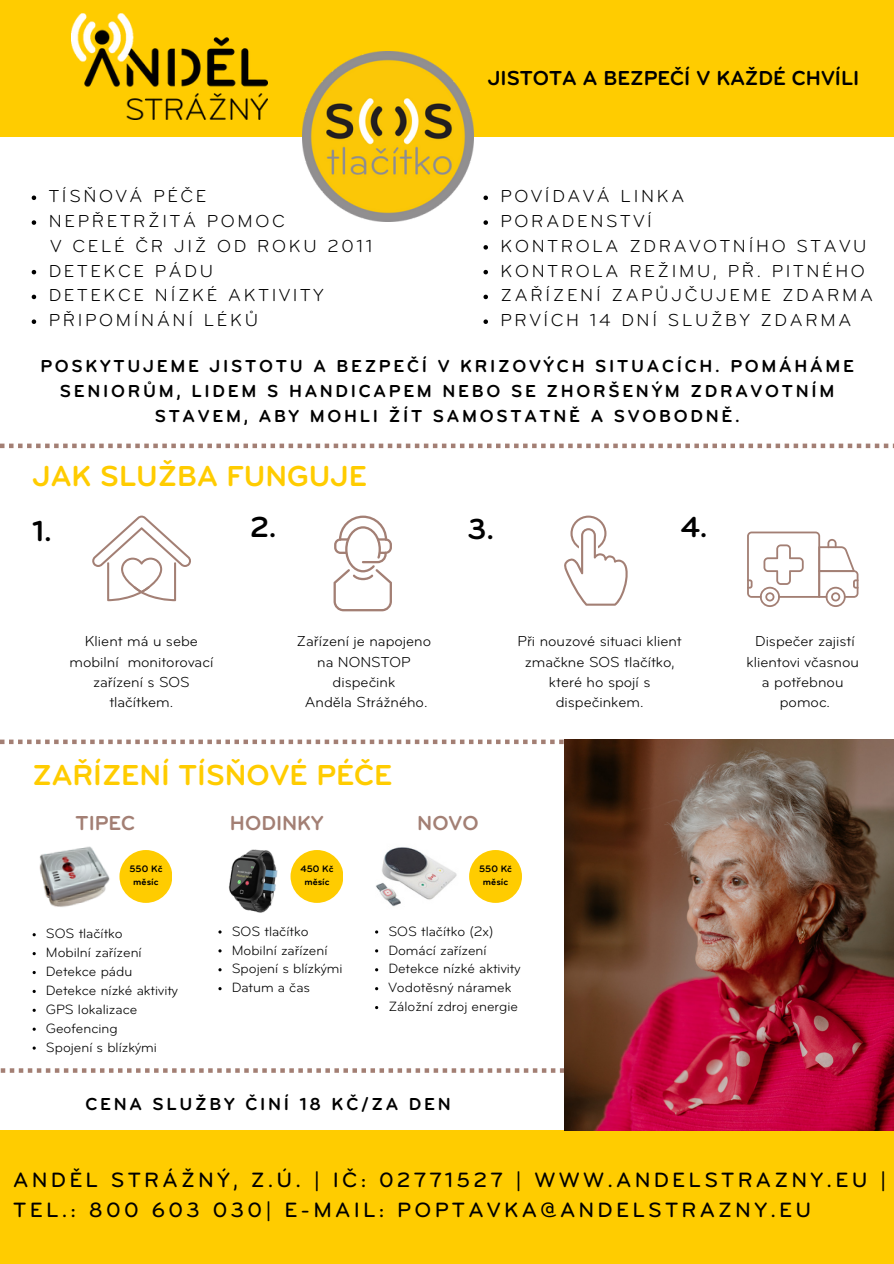
<style>
.page{position:relative;width:894px;height:1264px;background:#fff}
.page>*{position:absolute;margin:0;border:0;box-sizing:border-box;transform-origin:0 0}
.t1{font:700 30px "Bryant Pro";color:#fc0}
.t2{font:700 30px "Bryant Pro";color:#000}
.t3{font:21.45px "Bryant Pro Medium Alternate";letter-spacing:.15em;color:#000}
.t4{font:700 21px "Bryant Pro";color:#000}
.t5{font:700 21px "Bryant Pro";color:#a37f74}
.t6{font:18px "Bryant Pro";letter-spacing:.15em;color:#000}
.t7{font:700 18px/24.8px "Bryant Pro";letter-spacing:.15em;color:#000;text-align:center}
.t8{font:15px/20.2px "Bryant Pro";color:#000;text-align:center}
.t9{font:13.95px "Bryant Pro";color:#000}
.t10{font:700 9.75px "Bryant Pro";color:#000}
</style>
<div class="page">
<div style="left:0;top:0;width:893px;height:136px;background:#fc0"></div>
<img style="left:71px;top:14px;width:196px;height:105px">
<div style="left:0;top:1130px;width:893px;height:133px;background:#fc0"></div>
<svg style="left:0;top:443px;width:893px;height:5px"></svg>
<svg style="left:0;top:739px;width:564px;height:5px"></svg>
<svg style="left:92px;top:515px;width:99px;height:86px"></svg>
<svg style="left:333px;top:515px;width:59px;height:96px"></svg>
<svg style="left:564px;top:515px;width:63px;height:90px"></svg>
<svg style="left:747px;top:531px;width:111px;height:76px"></svg>
<img style="left:303px;top:51px;width:170px;height:170px">
<svg style="left:483px;top:195px;width:5px;height:5px"></svg>
<svg style="left:483px;top:220px;width:5px;height:5px"></svg>
<svg style="left:483px;top:245px;width:5px;height:4px"></svg>
<svg style="left:483px;top:270px;width:5px;height:4px"></svg>
<svg style="left:483px;top:295px;width:5px;height:4px"></svg>
<svg style="left:483px;top:319px;width:5px;height:5px"></svg>
<svg style="left:32px;top:195px;width:4px;height:5px"></svg>
<svg style="left:32px;top:220px;width:4px;height:5px"></svg>
<svg style="left:32px;top:270px;width:4px;height:4px"></svg>
<svg style="left:32px;top:295px;width:4px;height:4px"></svg>
<svg style="left:32px;top:319px;width:4px;height:5px"></svg>
<img style="left:39px;top:846px;width:71px;height:61px">
<img style="left:219px;top:849px;width:94px;height:85px">
<img style="left:376px;top:847px;width:81px;height:60px">
<div style="left:119px;top:850px;width:53px;height:52px;background:#fc0;border-radius:50%"></div>
<div style="left:469px;top:850px;width:53px;height:52px;background:#fc0;border-radius:50%"></div>
<div style="left:290px;top:850px;width:53px;height:52px;background:#fc0;border-radius:50%"></div>
<svg style="left:1px;top:1068px;width:563px;height:4px"></svg>
<img style="left:564px;top:739px;width:329px;height:391px">
<p class="t6" style="left:49px;top:189px;width:159px">TÍSŇOVÁ PÉČE</p>
<p class="t6" style="left:49px;top:213px;width:237px">NEPŘETRŽITÁ POMOC</p>
<p class="t6" style="left:49px;top:263px;width:166px">DETEKCE PÁDU</p>
<p class="t6" style="left:49px;top:288px;width:276px">DETEKCE NÍZKÉ AKTIVITY</p>
<p class="t6" style="left:49px;top:313px;width:211px">PŘIPOMÍNÁNÍ LÉKŮ</p>
<p class="t6" style="left:51px;top:238px;width:323px">V CELÉ ČR JIŽ OD ROKU 2011</p>
<p class="t4" style="left:487px;top:70px;width:373px">JISTOTA A BEZPEČÍ V KAŽDÉ CHVÍLI</p>
<p class="t6" style="left:500px;top:189px;width:185px">POVÍDAVÁ LINKA</p>
<p class="t6" style="left:500px;top:213px;width:153px">PORADENSTVÍ</p>
<p class="t6" style="left:500px;top:238px;width:367px">KONTROLA ZDRAVOTNÍHO STAVU</p>
<p class="t6" style="left:500px;top:263px;width:365px">KONTROLA REŽIMU, PŘ. PITNÉHO</p>
<p class="t6" style="left:500px;top:288px;width:374px">ZAŘÍZENÍ ZAPŮJČUJEME ZDARMA</p>
<p class="t6" style="left:500px;top:313px;width:352px">PRVÍCH 14 DNÍ SLUŽBY ZDARMA</p>
<p class="t7" style="left:40px;top:355px;width:815px">POSKYTUJEME JISTOTU A BEZPEČÍ V KRIZOVÝCH SITUACÍCH. POMÁHÁME<br>SENIORŮM, LIDEM S HANDICAPEM NEBO SE ZHORŠENÝM ZDRAVOTNÍM<br>STAVEM, ABY MOHLI ŽÍT SAMOSTATNĚ A SVOBODNĚ.</p>
<p class="t1" style="left:32px;top:463px;width:336px">JAK SLUŽBA FUNGUJE</p>
<p class="t2" style="left:32px;top:518px;width:21px">1.</p>
<p class="t2" style="left:250px;top:515px;width:28px">2.</p>
<p class="t2" style="left:467px;top:516px;width:28px">3.</p>
<p class="t2" style="left:680px;top:515px;width:28px">4.</p>
<p class="t8" style="left:69px;top:632px;width:145px">Klient má u sebe mobilní monitorovací zařízení s SOS tlačítkem.</p>
<p class="t8" style="left:296px;top:632px;width:136px">Zařízení je napojeno</p>
<p class="t8" style="left:317px;top:652px;width:95px">na NONSTOP</p>
<p class="t8" style="left:332px;top:673px;width:64px">dispečink</p>
<p class="t8" style="left:305px;top:693px;width:124px">Anděla Strážného.</p>
<p class="t1" style="left:32px;top:762px;width:361px">ZAŘÍZENÍ TÍSŇOVÉ PÉČE</p>
<p class="t5" style="left:76px;top:814px;width:61px">TIPEC</p>
<p class="t5" style="left:230px;top:814px;width:95px">HODINKY</p>
<p class="t5" style="left:417px;top:814px;width:63px">NOVO</p>
<p class="t8" style="left:517px;top:632px;width:166px">Při nouzové situaci klient zmačkne SOS tlačítko, které ho spojí s dispečinkem.</p>
<p class="t8" style="left:746px;top:632px;width:114px">Dispečer zajistí klientovi včasnou</p>
<p class="t8" style="left:761px;top:673px;width:83px">a potřebnou</p>
<p class="t8" style="left:779px;top:693px;width:52px">pomoc.</p>
<p class="t10" style="left:129px;top:865px;width:34px">550 Kč</p>
<p class="t10" style="left:133px;top:878px;width:27px">měsíc</p>
<p class="t9" style="left:46px;top:927px;width:78px">SOS tlačítko</p>
<p class="t9" style="left:46px;top:946px;width:97px">Mobilní zařízení</p>
<p class="t9" style="left:46px;top:965px;width:88px">Detekce pádu</p>
<p class="t9" style="left:46px;top:984px;width:133px">Detekce nízké aktivity</p>
<p class="t9" style="left:46px;top:1003px;width:93px">GPS lokalizace</p>
<p class="t9" style="left:46px;top:1022px;width:73px">Geofencing</p>
<p class="t9" style="left:46px;top:1041px;width:112px">Spojení s blízkými</p>
<p class="t10" style="left:300px;top:865px;width:35px">450 Kč</p>
<p class="t10" style="left:304px;top:878px;width:27px">měsíc</p>
<p class="t9" style="left:232px;top:925px;width:78px">SOS tlačítko</p>
<p class="t9" style="left:232px;top:944px;width:97px">Mobilní zařízení</p>
<p class="t9" style="left:232px;top:963px;width:112px">Spojení s blízkými</p>
<p class="t9" style="left:232px;top:981px;width:80px">Datum a čas</p>
<p class="t10" style="left:479px;top:865px;width:34px">550 Kč</p>
<p class="t10" style="left:483px;top:878px;width:27px">měsíc</p>
<p class="t9" style="left:388px;top:925px;width:107px">SOS tlačítko (2x)</p>
<p class="t9" style="left:388px;top:944px;width:100px">Domácí zařízení</p>
<p class="t9" style="left:388px;top:963px;width:133px">Detekce nízké aktivity</p>
<p class="t9" style="left:388px;top:981px;width:124px">Vodotěsný náramek</p>
<p class="t9" style="left:388px;top:1000px;width:131px">Záložní zdroj energie</p>
<p class="t7" style="left:85px;top:1093px;width:367px">CENA SLUŽBY ČINÍ 18 KČ/ZA DEN</p>
<p class="t3" style="left:13px;top:1171px;width:874px">ANDĚL STRÁŽNÝ, Z.Ú. | IČ: 02771527 | WWW.ANDELSTRAZNY.EU |</p>
<p class="t3" style="left:13px;top:1200px;width:799px">TEL.: 800 603 030| E-MAIL: POPTAVKA@ANDELSTRAZNY.EU</p>
</div>
